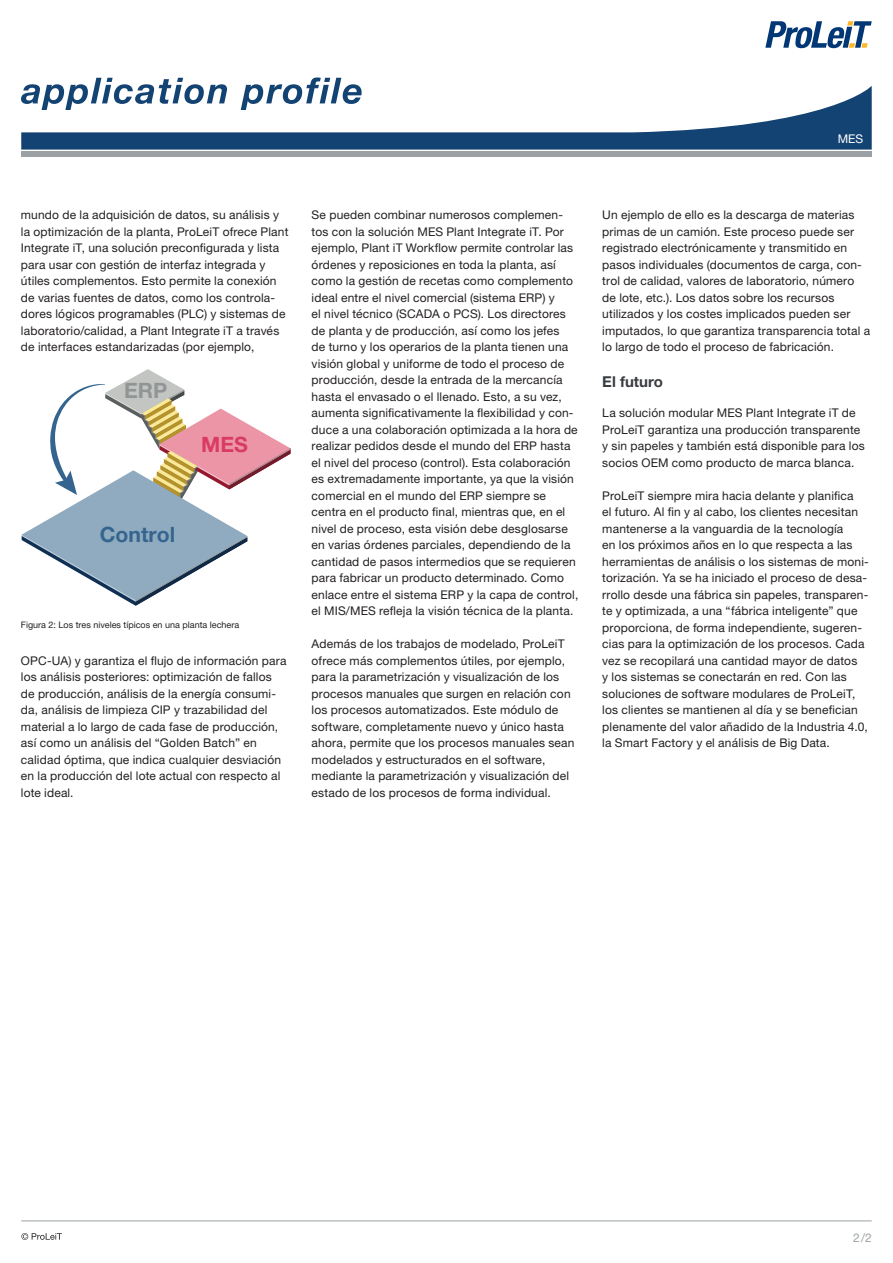
<style>
.page{position:relative;width:893px;height:1263px;background:#fff}
.page>*{position:absolute;margin:0;border:0;box-sizing:border-box;transform-origin:0 0}
.t1{font:700 21.15px "Helvetica Neue LT Pro";color:#35658f}
.t2{font:700 21.15px "Helvetica Neue LT Pro";color:#d93b64}
.t3{font:700 21.15px "Helvetica Neue LT Pro";color:#929595}
.t4{font:700 15px "Helvetica Neue LT Pro";color:#383b3f}
.t5{font:12px/16.5px "Helvetica Neue LT Pro";letter-spacing:.015em;color:#231f20}
.t6{font:12px "Helvetica Neue LT Pro";color:#9ba1a4}
.t7{font:12px "Helvetica Neue LT Pro";color:#fff}
.t8{font:9px "Helvetica Neue LT Pro";color:#231f20}
</style>
<div class="page">
<svg style="left:21px;top:86px;width:851px;height:64px"></svg>
<svg style="left:765px;top:21px;width:107px;height:27px"></svg>
<svg style="left:21px;top:78px;width:341px;height:32px"></svg>
<div style="left:21px;top:152px;width:851px;height:5px;background:#9ba1a4"></div>
<hr style="left:21px;top:1220px;width:851px;height:1px;background:#9ba1a4">
<svg style="left:21px;top:1233px;width:41px;height:7px"></svg>
<svg style="left:22px;top:369px;width:269px;height:237px"></svg>
<p class="t7" style="left:838px;top:132px;width:27px">MES</p>
<p class="t5" style="left:21px;top:207px;width:269px">mundo de la adquisición de datos, su análisis y la optimización de la planta, ProLeiT ofrece Plant Integrate iT, una solución preconfigurada y lista para usar con gestión de interfaz integrada y útiles complementos. Esto permite la conexión de varias fuentes de datos, como los controla&shy;dores lógicos programables (PLC) y sistemas de laboratorio/calidad, a Plant Integrate iT a través de interfaces estandarizadas (por ejemplo,</p>
<h1 class="t3" style="left:124px;top:378px;width:45px">ERP</h1>
<h1 class="t2" style="left:201px;top:431px;width:48px">MES</h1>
<h1 class="t1" style="left:100px;top:521px;width:77px">Control</h1>
<p class="t8" style="left:21px;top:619px;width:220px">Figura 2: Los tres niveles típicos en una planta lechera</p>
<p class="t5" style="left:21px;top:652px;width:267px">OPC-UA) y garantiza el flujo de información para los análisis posteriores: optimización de fallos de producción, análisis de la energía consumi&shy;da, análisis de limpieza CIP y trazabilidad del material a lo largo de cada fase de producción, así como un análisis del “Golden Batch” en calidad óptima, que indica cualquier desviación en la producción del lote actual con respecto al lote ideal.</p>
<p class="t5" style="left:312px;top:207px;width:268px">Se pueden combinar numerosos complemen&shy;tos con la solución MES Plant Integrate iT. Por ejemplo, Plant iT Workflow permite controlar las órdenes y reposiciones en toda la planta, así como la gestión de recetas como complemento ideal entre el nivel comercial (sistema ERP) y<br>el nivel técnico (SCADA o PCS). Los directores de planta y de producción, así como los jefes<br>de turno y los operarios de la planta tienen una visión global y uniforme de todo el proceso de producción, desde la entrada de la mercancía hasta el envasado o el llenado. Esto, a su vez, aumenta significativamente la flexibilidad y con&shy;duce a una colaboración optimizada a la hora de realizar pedidos desde el mundo del ERP hasta el nivel del proceso (control). Esta colaboración es extremadamente importante, ya que la visión comercial en el mundo del ERP siempre se centra en el producto final, mientras que, en el nivel de proceso, esta visión debe desglosarse en varias órdenes parciales, dependiendo de la cantidad de pasos intermedios que se requieren para fabricar un producto determinado. Como enlace entre el sistema ERP y la capa de control, el MIS/MES refleja la visión técnica de la planta.</p>
<p class="t5" style="left:312px;top:636px;width:264px">Además de los trabajos de modelado, ProLeiT ofrece más complementos útiles, por ejemplo, para la parametrización y visualización de los procesos manuales que surgen en relación con los procesos automatizados. Este módulo de software, completamente nuevo y único hasta ahora, permite que los procesos manuales sean modelados y estructurados en el software, mediante la parametrización y visualización del estado de los procesos de forma individual.</p>
<p class="t5" style="left:602px;top:207px;width:269px">Un ejemplo de ello es la descarga de materias primas de un camión. Este proceso puede ser registrado electrónicamente y transmitido en pasos individuales (documentos de carga, con&shy;trol de calidad, valores de laboratorio, número de lote, etc.). Los datos sobre los recursos utilizados y los costes implicados pueden ser imputados, lo que garantiza transparencia total a lo largo de todo el proceso de fabricación.</p>
<p class="t4" style="left:602px;top:372px;width:62px">El futuro</p>
<p class="t5" style="left:602px;top:405px;width:264px">La solución modular MES Plant Integrate iT de ProLeiT garantiza una producción transparente y sin papeles y también está disponible para los socios OEM como producto de marca blanca.</p>
<p class="t5" style="left:602px;top:487px;width:268px">ProLeiT siempre mira hacia delante y planifica<br>el futuro. Al fin y al cabo, los clientes necesitan mantenerse a la vanguardia de la tecnología<br>en los próximos años en lo que respecta a las herramientas de análisis o los sistemas de moni&shy;torización. Ya se ha iniciado el proceso de desa&shy;rrollo desde una fábrica sin papeles, transparen&shy;te y optimizada, a una “fábrica inteligente” que proporciona, de forma independiente, sugeren&shy;cias para la optimización de los procesos. Cada vez se recopilará una cantidad mayor de datos<br>y los sistemas se conectarán en red. Con las soluciones de software modulares de ProLeiT, los clientes se mantienen al día y se benefician plenamente del valor añadido de la Industria 4.0, la Smart Factory y el análisis de Big Data.</p>
<p class="t6" style="left:853px;top:1230px;width:20px">2/2</p>
</div>
